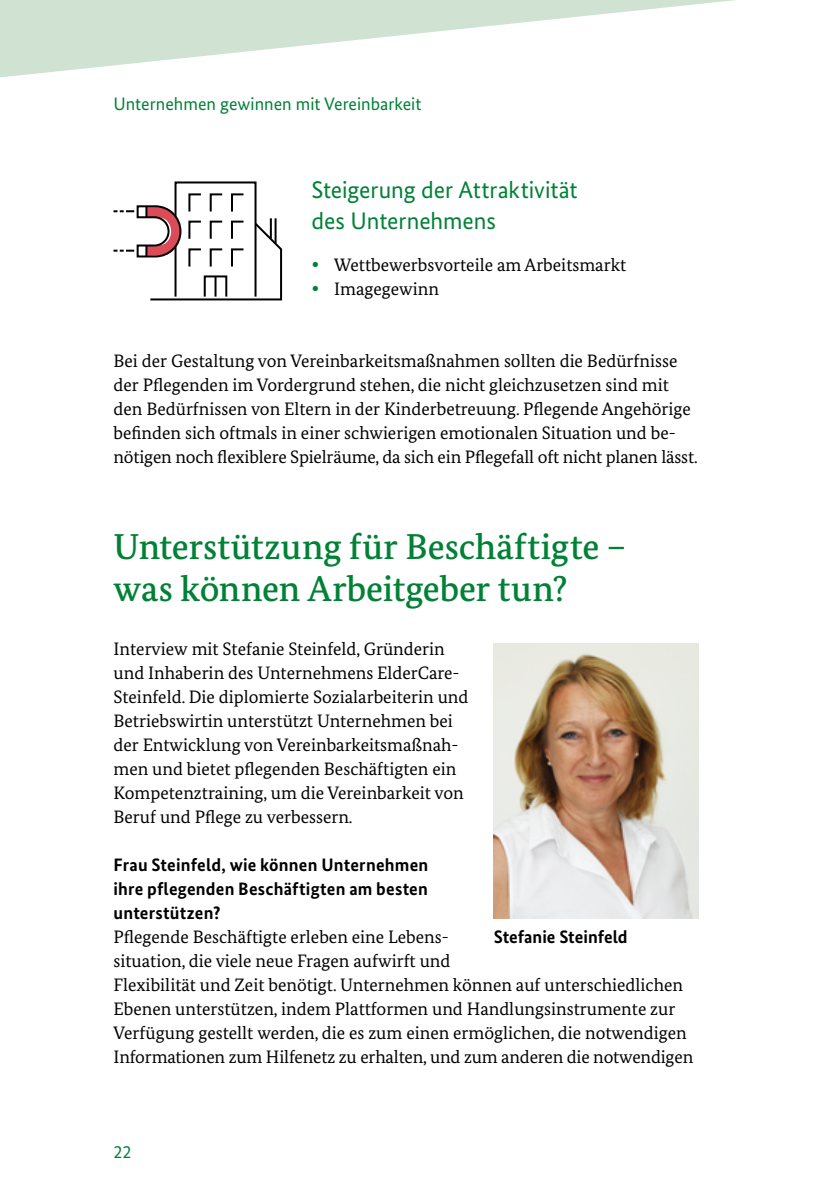
<style>
.page{position:relative;width:840px;height:1191px;background:#fff}
.page>*{position:absolute;margin:0;border:0;box-sizing:border-box;transform-origin:0 0}
.C-02-H2-HL_2_18_21{font:500 36px/42px "Bundes Serif";color:#008136}
.C-03-H3-HL_3_ohne_A{font:24px/30px "Bundes Sans";color:#008136}
.D-01_1-P-Fließtext{font:18px/24px "Bundes Serif";color:#000}
.C-05-H5-HL_5_ohne_A{font:700 18px/24px "Bundes Sans";letter-spacing:.01em;color:#000;text-align:justify}
.D-02_1-L-BP_1-Ebene{font:18px "Bundes Serif";color:#000}
.t1{font:18px "Bundes Sans";color:#008136}
.E-02_2-P-Tipp_FT_sc{font:700 18px "Bundes Sans";color:#000}
.s1{color:#008136}
</style>
<div class="page">
<svg style="left:0;top:0;width:735px;height:78px"></svg>
<div style="left:174px;top:181px;width:82px;height:117px;border:2px solid #000"></div>
<svg style="left:113px;top:192px;width:170px;height:109px"></svg>
<img style="left:493px;top:643px;width:204px;height:275px">
<p class="t1" style="left:113px;top:93px;width:309px">Unternehmen gewinnen mit Vereinbarkeit</p>
<h3 class="C-03-H3-HL_3_ohne_A" style="left:311px;top:175px;width:267px">Steigerung der Attraktivität des Unternehmens</h3>
<p class="D-02_1-L-BP_1-Ebene" style="left:311px;top:253px;width:316px"><span class="s1">•</span> Wettbewerbsvorteile am Arbeitsmarkt</p>
<p class="D-02_1-L-BP_1-Ebene" style="left:311px;top:277px;width:129px"><span class="s1">•</span> Imagegewinn</p>
<p class="D-01_1-P-Fließtext" style="left:113px;top:348px;width:585px">Bei der Gestaltung von Vereinbarkeitsmaßnahmen sollten die Bedürfnisse der Pflegenden im Vordergrund stehen, die nicht gleichzusetzen sind mit den Bedürfnissen von Eltern in der Kinderbetreuung. Pflegende Angehörige befinden sich oftmals in einer schwierigen emotionalen Situation und be&shy;nötigen noch flexiblere Spielräume, da sich ein Pflegefall oft nicht planen lässt.</p>
<h2 class="C-02-H2-HL_2_18_21" style="left:113px;top:525px;width:514px">Unterstützung für Beschäftigte – was können Arbeitgeber tun?</h2>
<p class="D-01_1-P-Fließtext" style="left:113px;top:636px;width:356px">Interview mit Stefanie Steinfeld, Gründerin und Inhaberin des Unternehmens ElderCare-Steinfeld. Die diplomierte Sozialarbeiterin und Betriebswirtin unterstützt Unternehmen bei der Entwicklung von Vereinbarkeitsmaßnah&shy;men und bietet pflegenden Beschäftigten ein Kompetenztraining, um die Vereinbarkeit von Beruf und Pflege zu verbessern.</p>
<h5 class="C-05-H5-HL_5_ohne_A" style="left:113px;top:852px;width:316px">Frau Steinfeld, wie können Unternehmen ihre pflegenden Beschäftigten am besten unterstützen?</h5>
<p class="D-01_1-P-Fließtext" style="left:113px;top:924px;width:581px">Pflegende Beschäftigte erleben eine Lebens-<br>situation, die viele neue Fragen aufwirft und<br>Flexibilität und Zeit benötigt. Unternehmen können auf unterschiedlichen Ebenen unterstützen, indem Plattformen und Handlungsinstrumente zur Verfügung gestellt werden, die es zum einen ermöglichen, die notwendigen Informationen zum Hilfenetz zu erhalten, und zum anderen die notwendigen</p>
<p class="E-02_2-P-Tipp_FT_sc" style="left:493px;top:925px;width:135px">Stefanie Steinfeld</p>
<p class="t1" style="left:113px;top:1141px;width:19px">22</p>
</div>
